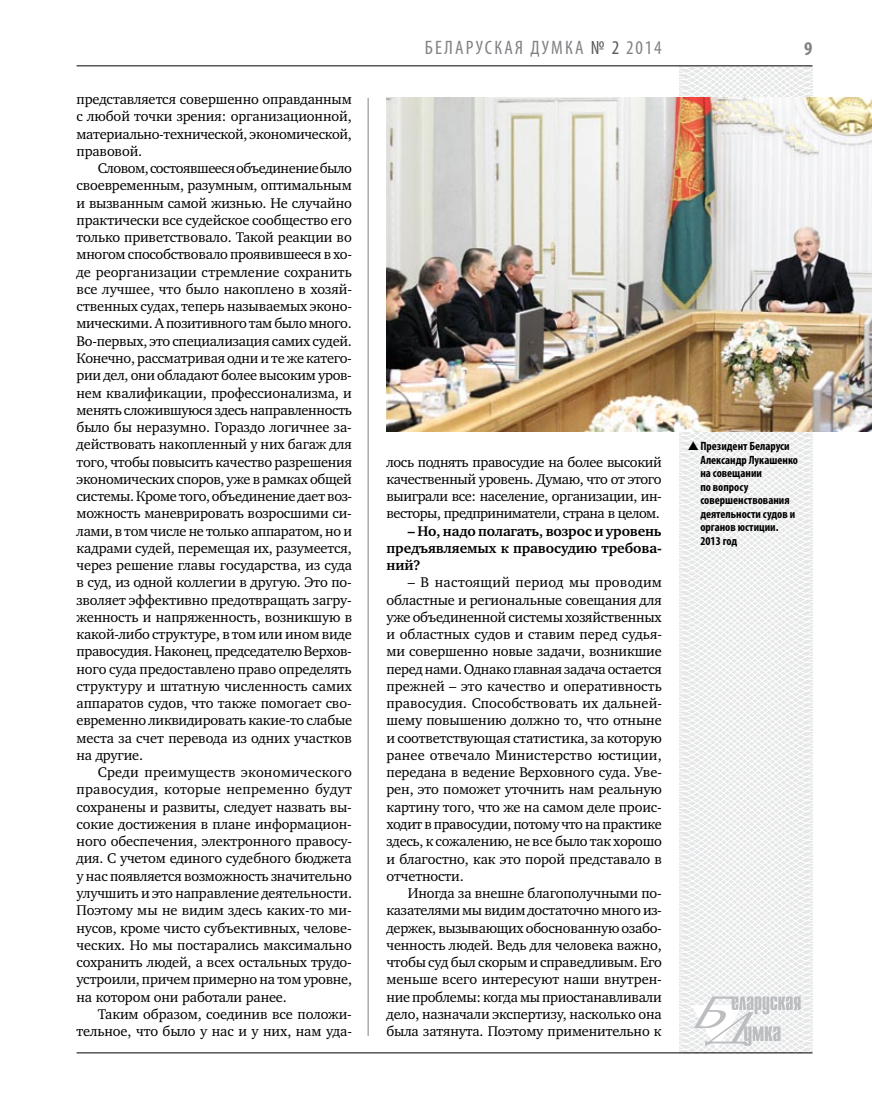
<style>
.page{position:relative;width:872px;height:1106px;background:#fff}
.page>*{position:absolute;margin:0;border:0;box-sizing:border-box;transform-origin:0 0}
.t1{font:condensed 19.5px "Myriad Pro";letter-spacing:.11em;color:#808285}
.t2{font:700 condensed 19.5px "Myriad Pro";color:#808285}
.t3{font:14.4px/17.2px "Charter C";letter-spacing:-.01em;color:#000;text-align:justify}
.t4{font:700 14.4px/17.2px "Charter C";letter-spacing:-.01em;color:#000;text-align:justify}
.t5{font:700 condensed 12px/13.5px "Myriad Pro";color:#000}
.s1{color:#58595b}
</style>
<div class="page">
<hr style="left:368px;top:98px;width:1px;height:938px;background:#808285">
<svg style="left:621px;top:65px;width:192px;height:989px"></svg>
<svg style="left:691px;top:996px;width:109px;height:53px"></svg>
<hr style="left:77px;top:65px;width:735px;height:1px;background:#000">
<hr style="left:77px;top:1052px;width:735px;height:1px;background:#000">
<img style="left:386px;top:97px;width:486px;height:335px">
<svg style="left:688px;top:441px;width:10px;height:9px"></svg>
<p class="t3" style="left:77px;top:91px;width:277px">представляется совершенно оправданным с любой точки зрения: организационной, материально-технической, экономической, правовой.</p>
<p class="t3" style="left:77px;top:160px;width:277px;text-indent:21px">Словом, состоявшееся объединение было своевременным, разумным, оптимальным и вызванным самой жизнью. Не случайно практически все судейское сообщество его только приветствовало. Такой реакции во многом способствовало проявившееся в хо&shy;де реорганизации стремление сохранить все лучшее, что было накоплено в хозяй&shy;ственных судах, теперь называемых эконо&shy;мическими. А позитивного там было много.<br>Во-первых, это специализация самих судей.<br>Конечно, рассматривая одни и те же катего&shy;рии дел, они обладают более высоким уров&shy;нем квалификации, профессионализма, и менять сложившуюся здесь направленность было бы неразумно. Гораздо логичнее за&shy;действовать накопленный у них багаж для того, чтобы повысить качество разрешения экономических споров, уже в рамках общей системы. Кроме того, объединение дает воз&shy;можность маневрировать возросшими си&shy;лами, в том числе не только аппаратом, но и кадрами судей, перемещая их, разумеется, через решение главы государства, из суда в суд, из одной коллегии в другую. Это по&shy;зволяет эффективно предотвращать загру&shy;женность и напряженность, возникшую в какой-либо структуре, в том или ином виде правосудия. Наконец, председателю Верхов&shy;ного суда предоставлено право определять структуру и штатную численность самих аппаратов судов, что также помогает сво&shy;евременно ликвидировать какие-то слабые места за счет перевода из одних участков на другие.</p>
<p class="t3" style="left:77px;top:764px;width:277px;text-indent:21px">Среди преимуществ экономического правосудия, которые непременно будут сохранены и развиты, следует назвать вы&shy;сокие достижения в плане информацион&shy;ного обеспечения, электронного правосу&shy;дия. С учетом единого судебного бюджета у нас появляется возможность значительно улучшить и это направление деятельности.<br>Поэтому мы не видим здесь каких-то ми&shy;нусов, кроме чисто субъективных, челове&shy;ческих. Но мы постарались максимально сохранить людей, а всех остальных трудо&shy;устроили, причем примерно на том уровне, на котором они работали ранее.</p>
<p class="t3" style="left:77px;top:1005px;width:277px;text-align:right">Таким образом, соединив все положи&shy;тельное, что было у нас и у них, нам уда-</p>
<h1 class="t1" style="left:425px;top:36px;width:238px">БЕЛА РУСКАЯ ДУМКА <span class="s1">№ 2</span> 2014</h1>
<h1 class="t2" style="left:804px;top:37px;width:10px">9</h1>
<p class="t3" style="left:386px;top:453px;width:277px">лось поднять правосудие на более высокий качественный уровень. Думаю, что от этого выиграли все: население, организации, ин&shy;весторы, предприниматели, страна в целом.</p>
<p class="t4" style="left:386px;top:522px;width:277px;text-indent:21px">– Но, надо полагать, возрос и уровень предъявляемых к правосудию требова&shy;ний?</p>
<p class="t3" style="left:386px;top:574px;width:277px;text-indent:21px">– В настоящий период мы проводим областные и региональные совещания для уже объединенной системы хозяйственных и областных судов и ставим перед судья&shy;ми совершенно новые задачи, возникшие перед нами. Однако главная задача остается прежней – это качество и оперативность правосудия. Способствовать их дальней&shy;шему повышению должно то, что отныне и соответствующая статистика, за которую ранее отвечало Министерство юстиции, передана в ведение Верховного суда. Уве&shy;рен, это поможет уточнить нам реальную картину того, что же на самом деле проис&shy;ходит в правосудии, потому что на практике здесь, к сожалению, не все было так хорошо и благостно, как это порой представало в отчетности.</p>
<p class="t3" style="left:386px;top:884px;width:277px;text-indent:21px">Иногда за внешне благополучными по&shy;казателями мы видим достаточно много из&shy;держек, вызывающих обоснованную озабо&shy;ченность людей. Ведь для человека важно, чтобы суд был скорым и справедливым. Его меньше всего интересуют наши внутрен&shy;ние проблемы: когда мы приостанавливали дело, назначали экспертизу, насколько она была затянута. Поэтому применительно к</p>
<p class="t5" style="left:700px;top:439px;width:99px">Президент Беларуси<br>Александр Лукашенко на совещании<br>по вопросу совершенствования деятельности судов и органов юстиции.<br>2013 год</p>
</div>
